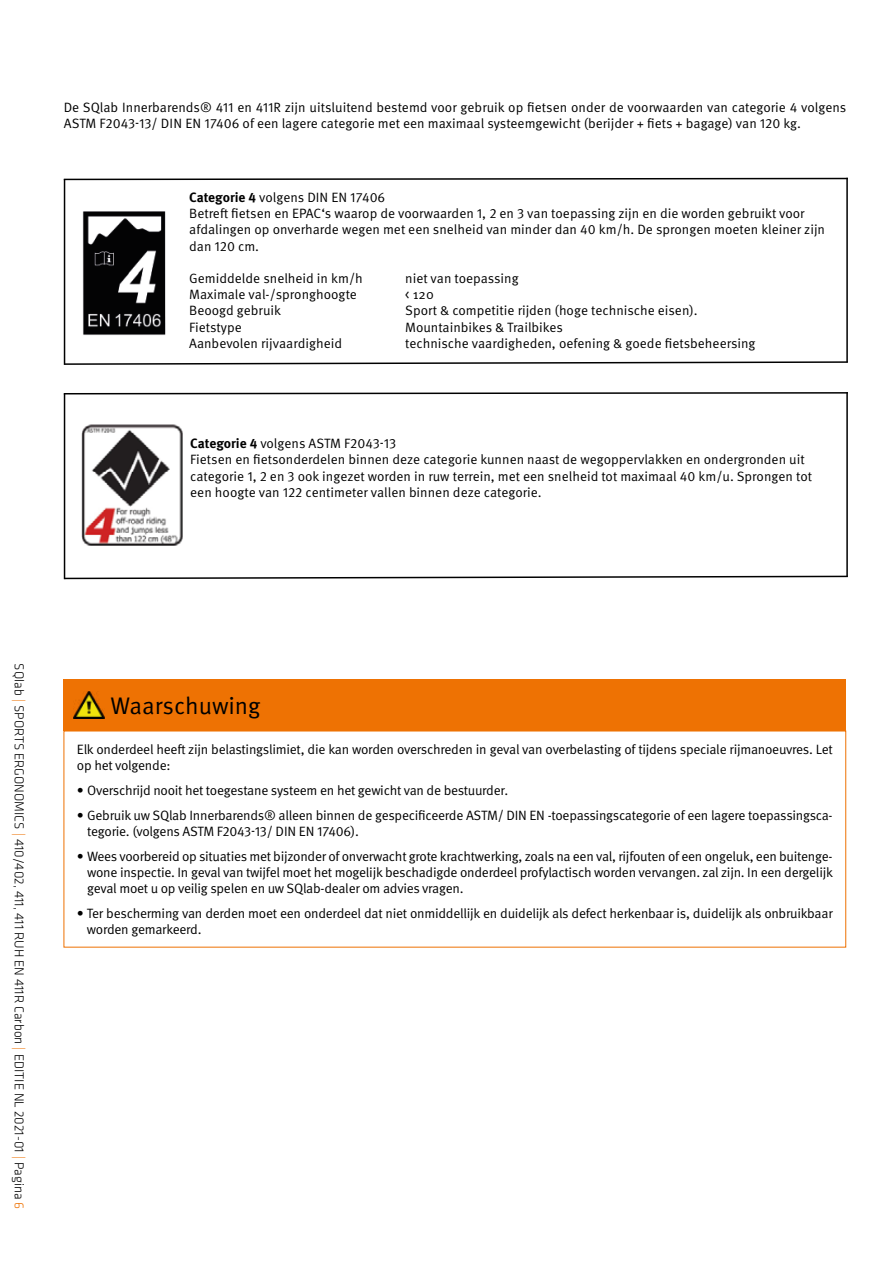
<style>
.page{position:relative;width:893px;height:1263px;background:#fff}
.page>*{position:absolute;margin:0;border:0;box-sizing:border-box;transform-origin:0 0}
.t1{font:24px "Meta OT Norm";color:#000}
.t2{font:13.5px/16.2px "Meta OT Norm";letter-spacing:-.005em;color:#000}
.t3{font:300 13.5px "Klavika Basic";color:#000}
.s1{font-family:"Meta OT";font-weight:700}
.s2{color:#ee7203}
</style>
<div class="page">
<div style="left:64px;top:680px;width:782px;height:51px;background:#ee7203"></div>
<img style="left:73px;top:692px;width:31px;height:27px">
<img style="left:81px;top:424px;width:102px;height:122px">
<svg style="left:63px;top:392px;width:783px;height:3px"></svg>
<hr style="left:846px;top:392px;width:2px;height:185px;background:#000">
<svg style="left:63px;top:575px;width:785px;height:5px"></svg>
<hr style="left:64px;top:394px;width:1px;height:185px;background:#000">
<svg style="left:63px;top:177px;width:785px;height:4px"></svg>
<hr style="left:846px;top:178px;width:2px;height:184px;background:#000">
<svg style="left:63px;top:361px;width:785px;height:4px"></svg>
<hr style="left:64px;top:179px;width:1px;height:186px;background:#000">
<img style="left:83px;top:211px;width:83px;height:124px">
<p class="t2" style="left:64px;top:100px;width:784px">De SQlab Innerbarends® 411 en 411R zijn uitsluitend bestemd voor gebruik op fietsen onder de voorwaarden van categorie 4 volgens<br>ASTM F2043-13/ DIN EN 17406 of een lagere categorie met een maximaal systeemgewicht (berijder + fiets + bagage) van 120 kg.</p>
<p class="t2" style="left:189px;top:189px;width:637px"><span class="s1">Categorie 4</span> volgens DIN EN 17406<br>Betreft fietsen en EPAC‘s waarop de voorwaarden 1, 2 en 3 van toepassing zijn en die worden gebruikt voor afdalingen op onverharde wegen met een snelheid van minder dan 40 km/h. De sprongen moeten kleiner zijn dan 120 cm.</p>
<p class="t2" style="left:189px;top:270px;width:175px">Gemiddelde snelheid in km/h</p>
<p class="t2" style="left:405px;top:270px;width:115px">niet van toepassing</p>
<p class="t2" style="left:189px;top:286px;width:169px">Maximale val-/spronghoogte</p>
<p class="t2" style="left:405px;top:286px;width:30px">&lt; 120</p>
<p class="t2" style="left:189px;top:303px;width:93px">Beoogd gebruik</p>
<p class="t2" style="left:405px;top:303px;width:294px">Sport &amp; competitie rijden (hoge technische eisen).</p>
<p class="t2" style="left:189px;top:319px;width:54px">Fietstype</p>
<p class="t2" style="left:405px;top:319px;width:159px">Mountainbikes &amp; Trailbikes</p>
<p class="t2" style="left:189px;top:335px;width:154px">Aanbevolen rijvaardigheid</p>
<p class="t2" style="left:405px;top:335px;width:352px">technische vaardigheden, oefening &amp; goede fietsbeheersing</p>
<p class="t2" style="left:190px;top:435px;width:623px"><span class="s1">Categorie 4</span> volgens ASTM F2043-13<br>Fietsen en fietsonderdelen binnen deze categorie kunnen naast de wegoppervlakken en ondergronden uit categorie 1, 2 en 3 ook ingezet worden in ruw terrein, met een snelheid tot maximaal 40 km/u. Sprongen tot een hoogte van 122 centimeter vallen binnen deze categorie.</p>
<p class="t3" style="left:28px;top:663px;width:547px;rotate:90deg">SQlab <span class="s2">|</span> SPORTS ERGONOMICS <span class="s2">|</span> 410/402, 411, 411 RUH EN 411R Carbon <span class="s2">|</span> EDITIE NL 2021-01 <span class="s2">|</span> Pagina <span class="s2">6</span></p>
<h1 class="t1" style="left:110px;top:691px;width:152px">Waarschuwing</h1>
<p class="t2" style="left:77px;top:742px;width:757px">Elk onderdeel heeft zijn belastingslimiet, die kan worden overschreden in geval van overbelasting of tijdens speciale rijmanoeuvres. Let op het volgende:</p>
<p class="t2" style="left:77px;top:782px;width:433px">• Overschrijd nooit het toegestane systeem en het gewicht van de bestuurder.</p>
<p class="t2" style="left:87px;top:807px;width:747px;text-indent:-10px">• Gebruik uw SQlab Innerbarends® alleen binnen de gespecificeerde ASTM/ DIN EN -toepassingscategorie of een lagere toepassingsca&shy;tegorie. (volgens ASTM F2043-13/ DIN EN 17406).</p>
<p class="t2" style="left:87px;top:848px;width:747px;text-align:justify;text-indent:-10px">• Wees voorbereid op situaties met bijzonder of onverwacht grote krachtwerking, zoals na een val, rijfouten of een ongeluk, een buitenge&shy;wone inspectie. In geval van twijfel moet het mogelijk beschadigde onderdeel profylactisch worden vervangen. zal zijn. In een dergelijk geval moet u op veilig spelen en uw SQlab-dealer om advies vragen.</p>
<p class="t2" style="left:87px;top:905px;width:747px;text-indent:-10px">• Ter bescherming van derden moet een onderdeel dat niet onmiddellijk en duidelijk als defect herkenbaar is, duidelijk als onbruikbaar worden gemarkeerd.</p>
</div>
